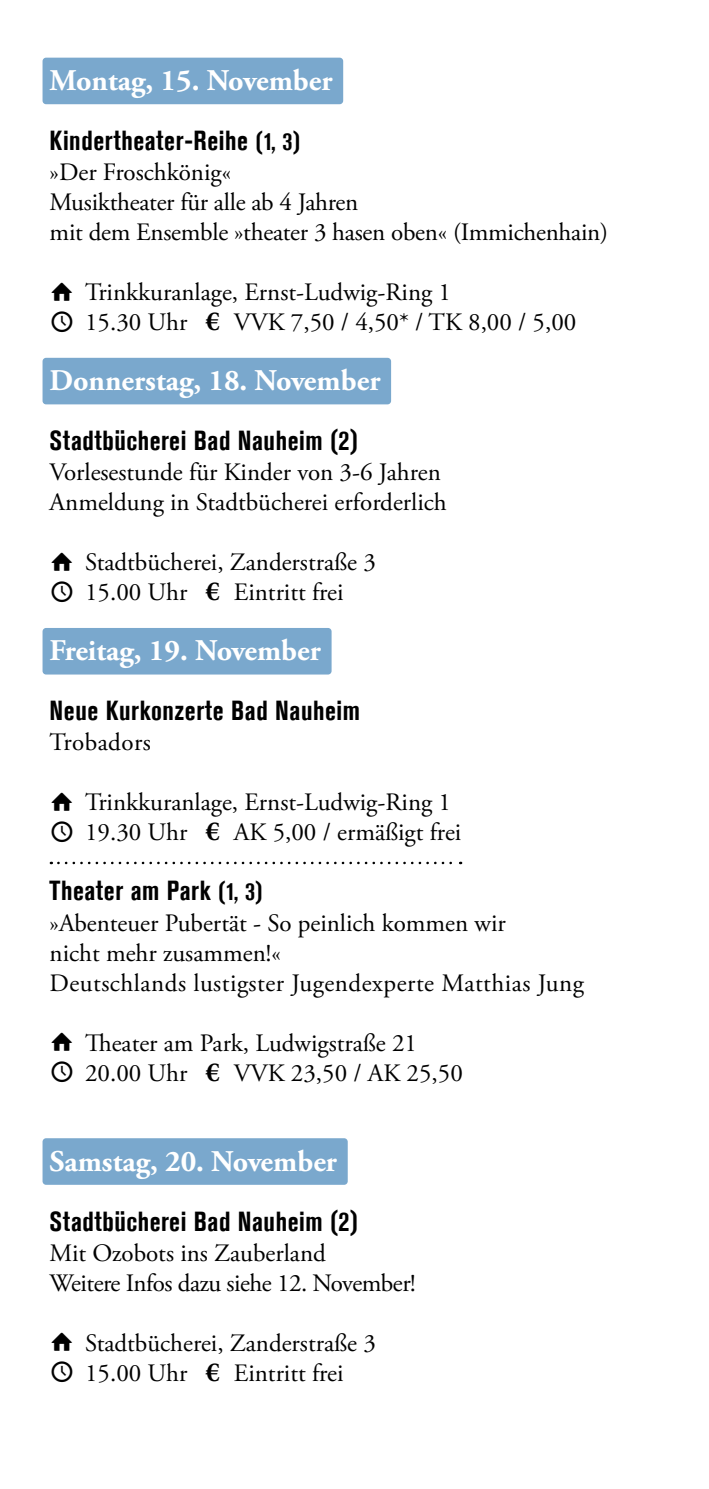
<style>
.page{position:relative;width:709px;height:1489px;background:#fff}
.page>*{position:absolute;margin:0;border:0;box-sizing:border-box;transform-origin:0 0}
.t1{font:700 30px "Adobe Garamond Pro";color:#fff}
.t2{font:700 condensed 27.5px "Akzidenz Grotesk Std";letter-spacing:.02em;color:#000}
.t3{font:25px/30px "Adobe Garamond Pro";color:#000}
.t4{font:25px/30px "Adobe Garamond Pro";letter-spacing:-.02em;color:#000}
.t5{font:25px "Adobe Garamond Pro";letter-spacing:.02em;color:#000}
.s1{font-size:25px}
.s2{font-family:"Entypo";font-size:45px}
.s3{font-weight:700;font-size:27.5px}
</style>
<div class="page">
<div style="left:43px;top:58px;width:300px;height:46px;background:#7aa8cd;border-radius:4px"></div>
<div style="left:43px;top:358px;width:348px;height:46px;background:#7aa8cd;border-radius:4px"></div>
<div style="left:43px;top:628px;width:288px;height:46px;background:#7aa8cd;border-radius:4px"></div>
<svg style="left:58px;top:861px;width:403px;height:3px"></svg>
<div style="left:43px;top:1138px;width:305px;height:46px;background:#7aa8cd;border-radius:4px"></div>
<p class="t1" style="left:50px;top:63px;width:284px">Montag, 15. November</p>
<p class="t2" style="left:50px;top:125px;width:252px">Kindertheater-Reihe <span class="s1">(1, 3)</span></p>
<p class="t3" style="left:50px;top:158px;width:560px">»Der Froschkönig«<br>Musiktheater für alle ab 4 Jahren<br>mit dem Ensemble »theater 3 hasen oben« (Immichenhain)</p>
<p class="t3" style="left:50px;top:278px;width:528px"><span class="s2">ï</span> Trinkkuranlage, Ernst-Ludwig-Ring 1<br><span class="s2">N</span> 15.30 Uhr <span class="s3">€</span> VVK 7,50 / 4,50* / TK 8,00 / 5,00</p>
<p class="t1" style="left:50px;top:363px;width:332px">Donnerstag, 18. November</p>
<p class="t2" style="left:50px;top:425px;width:310px">Stadtbücherei Bad Nauheim (2)</p>
<p class="t3" style="left:50px;top:458px;width:398px">Vorlesestunde für Kinder von 3-6 Jahren<br>Anmeldung in Stadtbücherei erforderlich</p>
<p class="t3" style="left:50px;top:548px;width:328px"><span class="s2">ï</span> Stadtbücherei, Zanderstraße 3<br><span class="s2">N</span> 15.00 Uhr <span class="s3">€</span> Eintritt frei</p>
<p class="t1" style="left:50px;top:633px;width:273px">Freitag, 19. November</p>
<p class="t2" style="left:50px;top:695px;width:312px">Neue Kurkonzerte Bad Nauheim</p>
<p class="t5" style="left:50px;top:727px;width:103px">Trobadors</p>
<p class="t3" style="left:50px;top:788px;width:413px"><span class="s2">ï</span> Trinkkuranlage, Ernst-Ludwig-Ring 1<br><span class="s2">N</span> 19.30 Uhr <span class="s3">€</span> AK 5,00 / ermäßigt frei</p>
<p class="t2" style="left:50px;top:875px;width:215px">Theater am Park <span class="s1">(1, 3)</span></p>
<p class="t3" style="left:50px;top:908px;width:536px">»Abenteuer Pubertät - So peinlich kommen wir<br>nicht mehr zusammen!«<br>Deutschlands lustigster Jugendexperte Matthias Jung</p>
<p class="t3" style="left:50px;top:1028px;width:415px"><span class="s2">ï</span> Theater am Park, Ludwigstraße 21<br><span class="s2">N</span> 20.00 Uhr <span class="s3">€</span> VVK 23,50 / AK 25,50</p>
<p class="t1" style="left:50px;top:1143px;width:289px">Samstag, 20. November</p>
<p class="t2" style="left:50px;top:1205px;width:310px">Stadtbücherei Bad Nauheim (2)</p>
<p class="t4" style="left:50px;top:1238px;width:367px">Mit Ozobots ins Zauberland<br>Weitere Infos dazu siehe 12. November!</p>
<p class="t3" style="left:50px;top:1328px;width:328px"><span class="s2">ï</span> Stadtbücherei, Zanderstraße 3<br><span class="s2">N</span> 15.00 Uhr <span class="s3">€</span> Eintritt frei</p>
</div>
